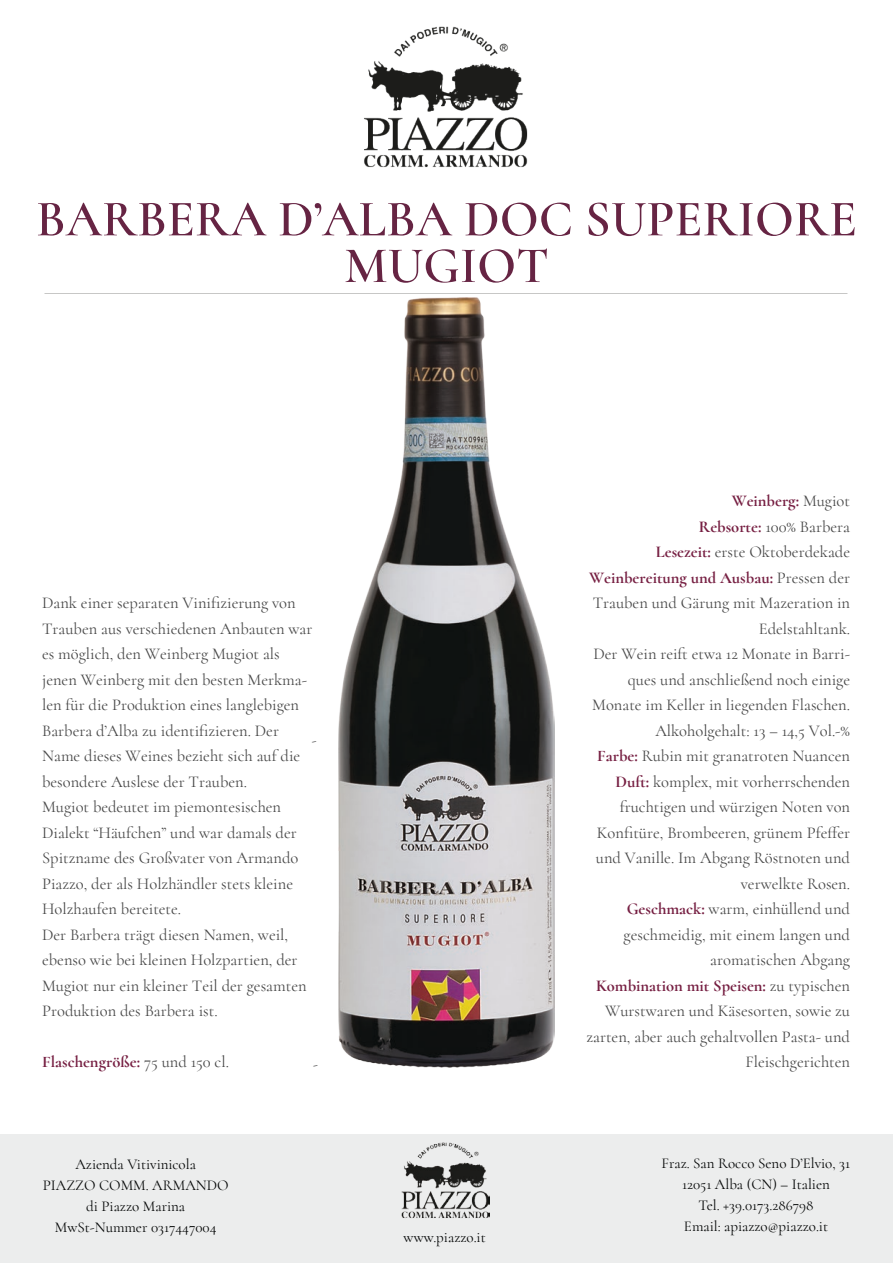
<style>
.page{position:relative;width:893px;height:1263px;background:#fff}
.page>*{position:absolute;margin:0;border:0;box-sizing:border-box;transform-origin:0 0}
.t1{font:600 51.45px/46.7px "Cormorant";color:#662443;text-align:center}
.t2{font:16.5px/25.5px "Cormorant";color:#474747}
.t3{font:700 16.5px "Cormorant";color:#761f42}
.t4{font:15px/21px "Cormorant";color:#030505;text-align:center}
.t5{font:15px "Cormorant";color:#484849}
.s1{font-weight:400;color:#474747}
.s2{font-weight:700;color:#761f42}
</style>
<div class="page">
<div style="left:0;top:1134px;width:893px;height:129px;background:#eceded"></div>
<img style="left:364px;top:26px;width:164px;height:142px">
<img style="left:401px;top:1142px;width:88px;height:76px">
<img style="left:338px;top:298px;width:217px;height:769px">
<h1 class="t1" style="left:36px;top:195px;width:822px">BARBERA D’ALBA DOC SUPERIORE<br>MUGIOT</h1>
<p class="t2" style="left:42px;top:590px;width:272px">Dank einer separaten Vinifizierung von Trauben aus verschiedenen Anbauten war es möglich, den Weinberg Mugiot als jenen Weinberg mit den besten Merkma&shy;len für die Produktion eines langlebigen Barbera d’Alba zu identifizieren. Der Name dieses Weines bezieht sich auf die besondere Auslese der Trauben.<br>Mugiot bedeutet im piemontesischen Dialekt “Häufchen” und war damals der Spitzname des Großvater von Armando Piazzo, der als Holzhändler stets kleine Holzhaufen bereitete.<br>Der Barbera trägt diesen Namen, weil, ebenso wie bei kleinen Holzpartien, der Mugiot nur ein kleiner Teil der gesamten Produktion des Barbera ist.</p>
<p class="t3" style="left:42px;top:1052px;width:188px">Flaschengröße: <span class="s1">75 und 150 cl.</span></p>
<p class="t5" style="left:312px;top:731px;width:6px">-</p>
<p class="t5" style="left:313px;top:1055px;width:6px">-</p>
<p class="t2" style="left:586px;top:488px;width:265px;text-align:right"><span class="s2">Weinberg:</span> Mugiot<br><span class="s2">Rebsorte:</span> 100% Barbera<br><span class="s2">Lesezeit:</span> erste Oktoberdekade<br><span class="s2">Weinbereitung und Ausbau:</span> Pressen der<br>Trauben und Gärung mit Mazeration in<br>Edelstahltank.<br>Der Wein reift etwa 12 Monate in Barri&shy;ques und anschließend noch einige<br>Monate im Keller in liegenden Flaschen.<br>Alkoholgehalt: 13 – 14,5 Vol.-%<br><span class="s2">Farbe:</span> Rubin mit granatroten Nuancen<br><span class="s2">Duft:</span> komplex, mit vorherrschenden fruchtigen und würzigen Noten von<br>Konfitüre, Brombeeren, grünem Pfeffer und Vanille. Im Abgang Röstnoten und verwelkte Rosen.<br><span class="s2">Geschmack:</span> warm, einhüllend und geschmeidig, mit einem langen und aromatischen Abgang<br><span class="s2">Kombination mit Speisen:</span> zu typischen<br>Wurstwaren und Käsesorten, sowie zu zarten, aber auch gehaltvollen Pasta- und<br>Fleischgerichten</p>
<p class="t4" style="left:43px;top:1154px;width:188px">Azienda Vitivinicola<br>PIAZZO COMM. ARMANDO di Piazzo Marina<br>MwSt-Nummer 0317447004</p>
<p class="t4" style="left:661px;top:1153px;width:190px">Fraz. San Rocco Seno D’Elvio, 31<br>12051 Alba (CN) – Italien<br>Tel. +39.0173.286798<br>Email: apiazzo@piazzo.it</p>
<p class="t4" style="left:403px;top:1226px;width:84px">www.piazzo.it</p>
</div>
